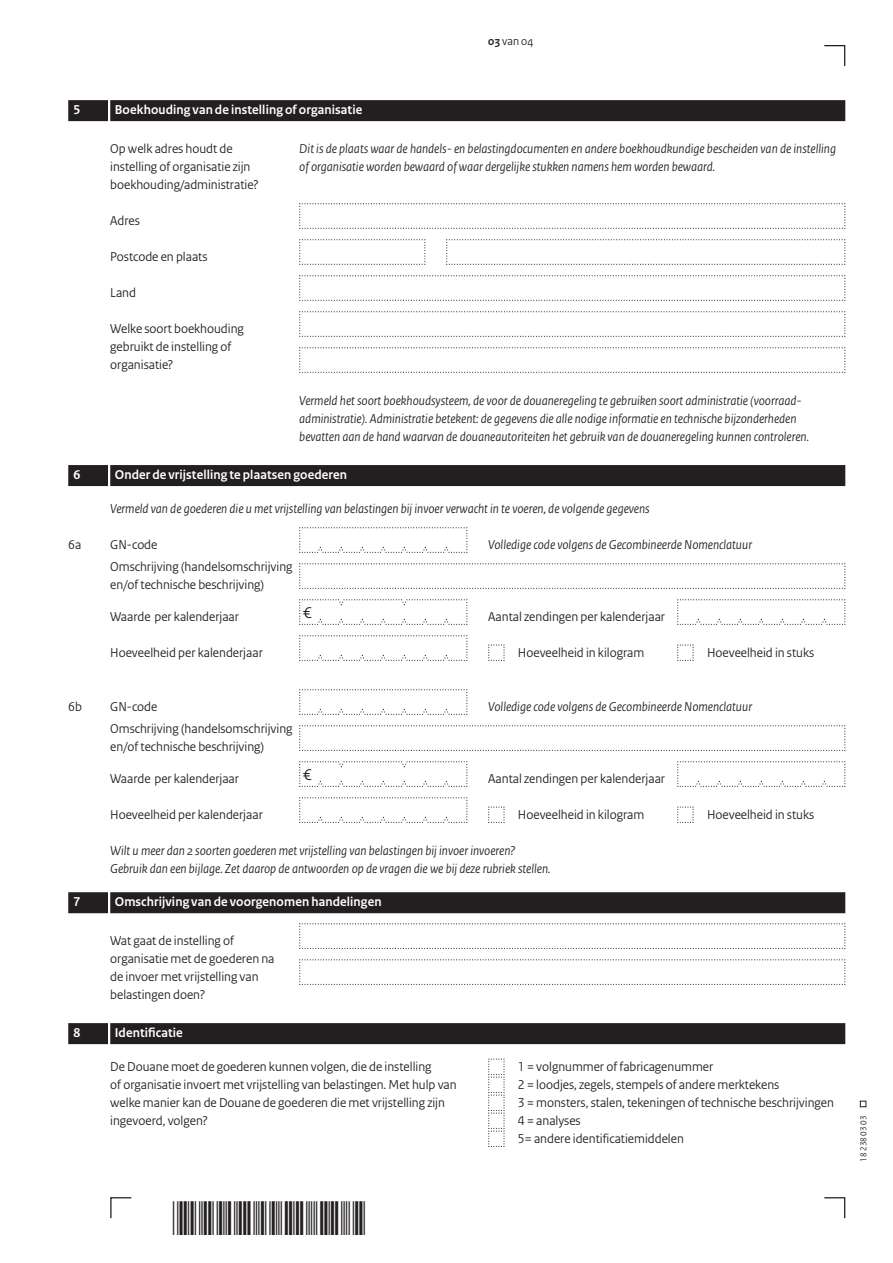
<style>
.page{position:relative;width:893px;height:1263px;background:#fff}
.page>*{position:absolute;margin:0;border:0;box-sizing:border-box;transform-origin:0 0}
.t1{font:45px "Symbol";color:#231f20;scale:.67 1}
.t2{font:16.5px "Rijksoverheid Sans Heading";color:#231f20}
.t3{font:13.5px/18px "Rijksoverheid Sans Heading";color:#231f20}
.t4{font:italic 13.5px/18px "Rijksoverheid Sans Heading";color:#231f20}
.t5{font:700 13.5px "Rijksoverheid Sans Heading";letter-spacing:.01em;color:#fff}
.t6{font:12px "Rijksoverheid Sans Heading";color:#231f20}
.t7{font:9px "Rijksoverheid Sans Heading";color:#231f20}
.s1{font-weight:700}
</style>
<div class="page">
<svg style="left:824px;top:1197px;width:22px;height:22px"></svg>
<svg style="left:110px;top:1197px;width:22px;height:22px"></svg>
<svg style="left:824px;top:45px;width:22px;height:21px"></svg>
<svg style="left:860px;top:1101px;width:6px;height:6px"></svg>
<div style="left:110px;top:100px;width:735px;height:21px;background:#231f20"></div>
<div style="left:68px;top:100px;width:40px;height:21px;background:#231f20"></div>
<div style="left:110px;top:465px;width:735px;height:21px;background:#231f20"></div>
<div style="left:68px;top:465px;width:40px;height:21px;background:#231f20"></div>
<div style="left:110px;top:892px;width:735px;height:21px;background:#231f20"></div>
<div style="left:68px;top:892px;width:40px;height:21px;background:#231f20"></div>
<div style="left:110px;top:1023px;width:735px;height:21px;background:#231f20"></div>
<div style="left:68px;top:1023px;width:40px;height:21px;background:#231f20"></div>
<svg style="left:299px;top:203px;width:547px;height:26px"></svg>
<svg style="left:299px;top:239px;width:127px;height:26px"></svg>
<svg style="left:446px;top:239px;width:400px;height:26px"></svg>
<svg style="left:299px;top:275px;width:547px;height:26px"></svg>
<svg style="left:299px;top:311px;width:547px;height:26px"></svg>
<svg style="left:299px;top:347px;width:547px;height:26px"></svg>
<svg style="left:299px;top:527px;width:169px;height:26px"></svg>
<svg style="left:299px;top:563px;width:547px;height:26px"></svg>
<svg style="left:299px;top:599px;width:169px;height:26px"></svg>
<svg style="left:677px;top:599px;width:169px;height:26px"></svg>
<svg style="left:299px;top:635px;width:169px;height:26px"></svg>
<svg style="left:488px;top:644px;width:17px;height:17px"></svg>
<svg style="left:677px;top:644px;width:17px;height:17px"></svg>
<svg style="left:299px;top:689px;width:169px;height:26px"></svg>
<svg style="left:299px;top:725px;width:547px;height:26px"></svg>
<svg style="left:299px;top:761px;width:169px;height:26px"></svg>
<svg style="left:677px;top:761px;width:169px;height:26px"></svg>
<svg style="left:299px;top:797px;width:169px;height:26px"></svg>
<svg style="left:488px;top:806px;width:17px;height:17px"></svg>
<svg style="left:677px;top:806px;width:17px;height:17px"></svg>
<svg style="left:299px;top:923px;width:547px;height:26px"></svg>
<svg style="left:299px;top:959px;width:547px;height:26px"></svg>
<svg style="left:488px;top:1058px;width:17px;height:89px"></svg>
<p class="t6" style="left:488px;top:34px;width:47px"><span class="s1">03</span> van 04</p>
<p class="t5" style="left:74px;top:102px;width:8px">5</p>
<p class="t5" style="left:115px;top:102px;width:249px">Boekhouding van de instelling of organisatie</p>
<p class="t3" style="left:110px;top:140px;width:150px">Op welk adres houdt de instelling of organisatie zijn boekhouding/administratie?</p>
<p class="t4" style="left:299px;top:140px;width:538px">Dit is de plaats waar de handels- en belastingdocumenten en andere boekhoudkundige bescheiden van de instelling of organisatie worden bewaard of waar dergelijke stukken namens hem worden bewaard.</p>
<p class="t3" style="left:110px;top:212px;width:31px">Adres</p>
<p class="t3" style="left:110px;top:248px;width:99px">Postcode en plaats</p>
<p class="t3" style="left:110px;top:284px;width:27px">Land</p>
<p class="t3" style="left:110px;top:320px;width:135px">Welke soort boekhouding gebruikt de instelling of organisatie?</p>
<p class="t4" style="left:299px;top:392px;width:511px">Vermeld het soort boekhoudsysteem, de voor de douaneregeling te gebruiken soort administratie (voorraad&shy;administratie). Administratie betekent: de gegevens die alle nodige informatie en technische bijzonderheden bevatten aan de hand waarvan de douaneautoriteiten het gebruik van de douaneregeling kunnen controleren.</p>
<p class="t5" style="left:74px;top:467px;width:8px">6</p>
<p class="t5" style="left:115px;top:467px;width:234px">Onder de vrijstelling te plaatsen goederen</p>
<p class="t4" style="left:110px;top:500px;width:541px">Vermeld van de goederen die u met vrijstelling van belastingen bij invoer verwacht in te voeren, de volgende gegevens</p>
<p class="t3" style="left:68px;top:536px;width:15px">6a</p>
<p class="t3" style="left:110px;top:536px;width:49px">GN-code</p>
<p class="t4" style="left:488px;top:536px;width:265px">Volledige code volgens de Gecombineerde Nomenclatuur</p>
<p class="t3" style="left:110px;top:558px;width:184px">Omschrijving (handelsomschrijving en/of technische beschrijving)</p>
<p class="t3" style="left:110px;top:608px;width:130px">Waarde per kalenderjaar</p>
<p class="t2" style="left:303px;top:603px;width:10px">€</p>
<p class="t3" style="left:488px;top:608px;width:178px">Aantal zendingen per kalenderjaar</p>
<p class="t3" style="left:110px;top:644px;width:154px">Hoeveelheid per kalenderjaar</p>
<p class="t3" style="left:518px;top:644px;width:128px">Hoeveelheid in kilogram</p>
<p class="t3" style="left:707px;top:644px;width:109px">Hoeveelheid in stuks</p>
<p class="t3" style="left:68px;top:698px;width:15px">6b</p>
<p class="t3" style="left:110px;top:698px;width:49px">GN-code</p>
<p class="t4" style="left:488px;top:698px;width:265px">Volledige code volgens de Gecombineerde Nomenclatuur</p>
<p class="t3" style="left:110px;top:720px;width:184px">Omschrijving (handelsomschrijving en/of technische beschrijving)</p>
<p class="t3" style="left:110px;top:770px;width:130px">Waarde per kalenderjaar</p>
<p class="t2" style="left:303px;top:765px;width:10px">€</p>
<p class="t3" style="left:488px;top:770px;width:178px">Aantal zendingen per kalenderjaar</p>
<p class="t3" style="left:110px;top:806px;width:154px">Hoeveelheid per kalenderjaar</p>
<p class="t3" style="left:518px;top:806px;width:128px">Hoeveelheid in kilogram</p>
<p class="t3" style="left:707px;top:806px;width:109px">Hoeveelheid in stuks</p>
<p class="t4" style="left:110px;top:842px;width:442px">Wilt u meer dan 2 soorten goederen met vrijstelling van belastingen bij invoer invoeren?<br>Gebruik dan een bijlage. Zet daarop de antwoorden op de vragen die we bij deze rubriek stellen.</p>
<p class="t5" style="left:74px;top:894px;width:8px">7</p>
<p class="t5" style="left:115px;top:894px;width:268px">Omschrijving van de voorgenomen handelingen</p>
<p class="t3" style="left:110px;top:932px;width:166px">Wat gaat de instelling of organisatie met de goederen na de invoer met vrijstelling van belastingen doen?</p>
<p class="t5" style="left:74px;top:1025px;width:8px">8</p>
<p class="t5" style="left:115px;top:1025px;width:70px">Identificatie</p>
<p class="t3" style="left:110px;top:1058px;width:348px">De Douane moet de goederen kunnen volgen, die de instelling<br>of organisatie invoert met vrijstelling van belastingen. Met hulp van welke manier kan de Douane de goederen die met vrijstelling zijn ingevoerd, volgen?</p>
<p class="t3" style="left:518px;top:1058px;width:317px">1 = volgnummer of fabricagenummer<br>2 = loodjes, zegels, stempels of andere merktekens<br>3 = monsters, stalen, tekeningen of technische beschrijvingen 4 = analyses<br>5= andere identificatiemiddelen</p>
<h1 class="t1" style="left:243px;top:1193px;width:158px">✓ ✓✓</h1>
<p class="t7" style="left:858px;top:1161px;width:47px;rotate:-90deg">18 238 03 03</p>
</div>
